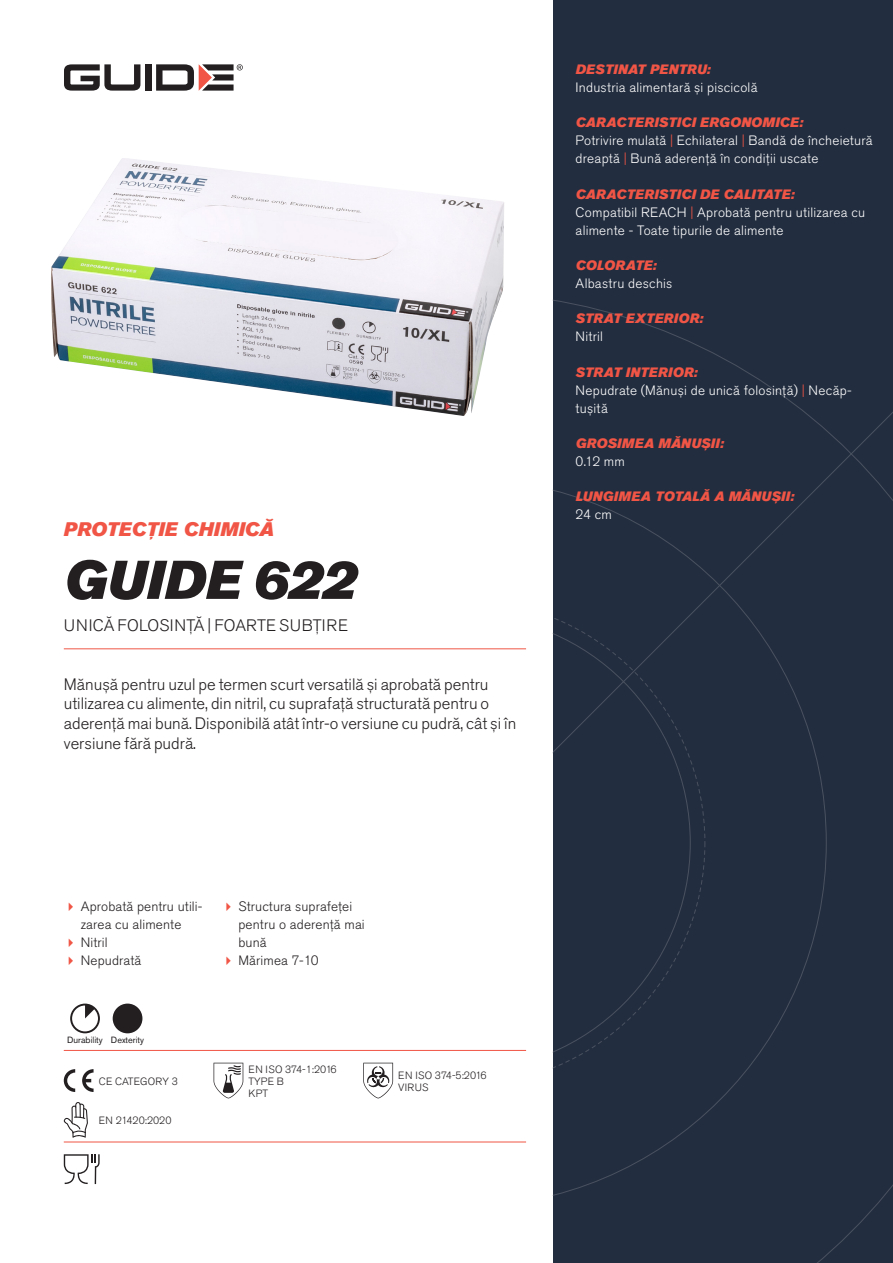
<style>
.page{position:relative;width:893px;height:1263px;background:#fff}
.page>*{position:absolute;margin:0;border:0;box-sizing:border-box;transform-origin:0 0}
.Rubrik{font:italic 54px "Akzidenz Grotesk Pro Super";color:#231f20}
.Överrubrik{font:italic 19.5px "Akzidenz Grotesk Pro Super";color:#f05545}
.Ingress{font:300 16.5px/19.8px "Akzidenz Grotesk Pro";color:#231f20}
.Product_-_AltSegment{font:300 16.5px "Akzidenz Grotesk Pro";letter-spacing:.01em;color:#231f20}
.Produkt_-_Brödtext{font:300 13.5px/18px "Akzidenz Grotesk Pro";letter-spacing:.02em;color:#fff}
.Produkt_-_Namn{font:italic 13.5px "Akzidenz Grotesk Pro Super";letter-spacing:.015em;color:#f05545}
.t1{font:300 13.5px/18px "Akzidenz Grotesk Pro";letter-spacing:.01em;color:#231f20}
.t2{font:300 10.5px "Akzidenz Grotesk Pro";letter-spacing:.01em;color:#231f20}
.Produkt_-_Egenskaper{font:9px "Akzidenz Grotesk Pro";color:#231f20}
.s1{color:#f05545}
</style>
<div class="page">
<div style="left:145px;top:64px;width:7px;height:27px;background:#231f20"></div>
<svg style="left:156px;top:64px;width:87px;height:27px"></svg>
<svg style="left:64px;top:64px;width:76px;height:27px"></svg>
<div style="left:553px;top:0;width:340px;height:1263px;background:#222d3f"></div>
<svg style="left:553px;top:300px;width:340px;height:963px"></svg>
<hr style="left:64px;top:1050px;width:462px;height:1px;background:#f05545">
<hr style="left:64px;top:1142px;width:462px;height:1px;background:#f05545">
<svg style="left:70px;top:1003px;width:30px;height:30px"></svg>
<div style="left:113px;top:1003px;width:29px;height:30px;background:#231f20;border-radius:50%"></div>
<svg style="left:64px;top:1069px;width:11px;height:23px"></svg>
<svg style="left:82px;top:1069px;width:12px;height:23px"></svg>
<svg style="left:214px;top:1063px;width:29px;height:35px"></svg>
<svg style="left:363px;top:1063px;width:30px;height:35px"></svg>
<svg style="left:64px;top:1102px;width:24px;height:36px"></svg>
<svg style="left:64px;top:1154px;width:36px;height:30px"></svg>
<img style="left:51px;top:158px;width:453px;height:258px">
<hr style="left:64px;top:648px;width:462px;height:1px;background:#f05545">
<p class="Överrubrik" style="left:64px;top:517px;width:212px">PROTECȚIE CHIMICĂ</p>
<p class="Rubrik" style="left:64px;top:545px;width:294px">GUIDE 622</p>
<p class="Product_-_AltSegment" style="left:64px;top:615px;width:286px">UNICĂ FOLOSINȚĂ | FOARTE SUBȚIRE</p>
<p class="Ingress" style="left:64px;top:674px;width:454px">Mănușă pentru uzul pe termen scurt versatilă și aprobată pentru utilizarea cu alimente, din nitril, cu suprafață structurată pentru o aderență mai bună. Disponibilă atât într-o versiune cu pudră, cât și în versiune fără pudră.</p>
<p class="t1" style="left:81px;top:897px;width:123px">Aprobată pentru utili&shy;zarea cu alimente</p>
<p class="t1" style="left:81px;top:933px;width:28px">Nitril</p>
<p class="t1" style="left:81px;top:951px;width:62px">Nepudrată</p>
<p class="Produkt_-_Egenskaper" style="left:67px;top:1034px;width:37px">Durability</p>
<p class="Produkt_-_Egenskaper" style="left:111px;top:1034px;width:35px">Dexterity</p>
<p class="t2" style="left:99px;top:1074px;width:81px">CE CATEGORY 3</p>
<p class="t2" style="left:99px;top:1113px;width:74px">EN 21420:2020</p>
<p class="t1" style="left:238px;top:897px;width:128px">Structura suprafeței pentru o aderență mai bună</p>
<p class="t1" style="left:238px;top:951px;width:82px">Mărimea 7-10</p>
<p class="t2" style="left:248px;top:1062px;width:90px">EN ISO 374-1:2016</p>
<p class="t2" style="left:248px;top:1074px;width:37px">TYPE B</p>
<p class="t2" style="left:248px;top:1086px;width:21px">KPT</p>
<p class="t2" style="left:398px;top:1068px;width:90px">EN ISO 374-5:2016</p>
<p class="t2" style="left:398px;top:1080px;width:32px">VIRUS</p>
<p class="Produkt_-_Namn" style="left:576px;top:60px;width:136px">DESTINAT PENTRU:</p>
<p class="Produkt_-_Brödtext" style="left:576px;top:78px;width:183px">Industria alimentară și piscicolă</p>
<p class="Produkt_-_Namn" style="left:576px;top:114px;width:229px">CARACTERISTICI ERGONOMICE:</p>
<p class="Produkt_-_Brödtext" style="left:576px;top:132px;width:298px">Potrivire mulată <span class="s1">|</span> Echilateral <span class="s1">|</span> Bandă de încheietură dreaptă <span class="s1">|</span> Bună aderență în condiții uscate</p>
<p class="Produkt_-_Namn" style="left:576px;top:185px;width:220px">CARACTERISTICI DE CALITATE:</p>
<p class="Produkt_-_Brödtext" style="left:576px;top:203px;width:291px">Compatibil REACH <span class="s1">|</span> Aprobată pentru utilizarea cu alimente - Toate tipurile de alimente</p>
<p class="Produkt_-_Namn" style="left:576px;top:256px;width:82px">COLORATE:</p>
<p class="Produkt_-_Brödtext" style="left:576px;top:274px;width:98px">Albastru deschis</p>
<p class="Produkt_-_Namn" style="left:576px;top:310px;width:129px">STRAT EXTERIOR:</p>
<p class="Produkt_-_Brödtext" style="left:576px;top:328px;width:29px">Nitril</p>
<p class="Produkt_-_Namn" style="left:576px;top:363px;width:123px">STRAT INTERIOR:</p>
<p class="Produkt_-_Brödtext" style="left:576px;top:381px;width:278px">Nepudrate (Mănuși de unică folosință) <span class="s1">|</span> Necăp&shy;tușită</p>
<p class="Produkt_-_Namn" style="left:576px;top:434px;width:150px">GROSIMEA MĂNUȘII:</p>
<p class="Produkt_-_Brödtext" style="left:576px;top:452px;width:51px">0.12 mm</p>
<p class="Produkt_-_Namn" style="left:576px;top:488px;width:220px">LUNGIMEA TOTALĂ A MĂNUȘII:</p>
<p class="Produkt_-_Brödtext" style="left:576px;top:506px;width:38px">24 cm</p>
</div>
